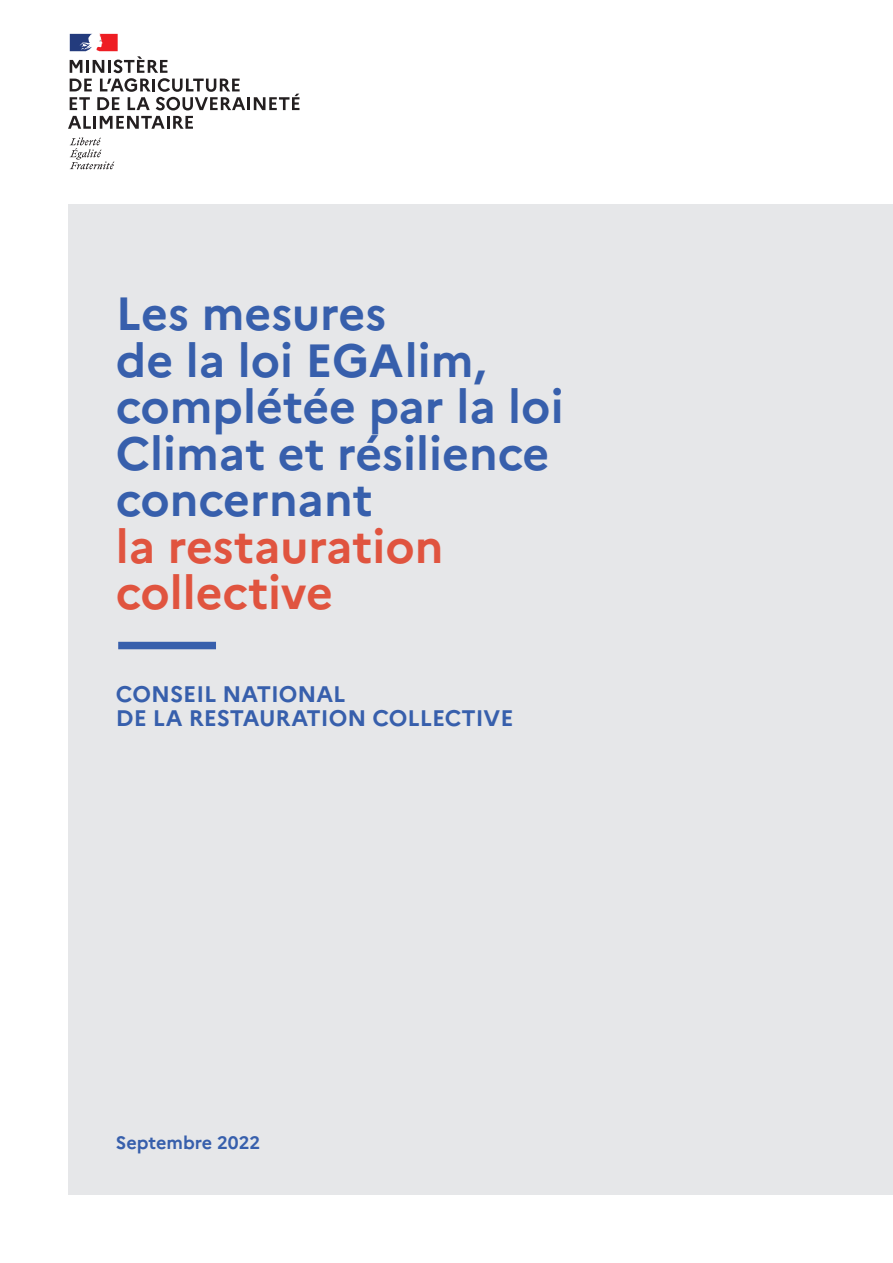
<style>
.page{position:relative;width:893px;height:1263px;background:#fff}
.page>*{position:absolute;margin:0;border:0;box-sizing:border-box;transform-origin:0 0}
.Texte{font:700 46.5px/46.5px "Marianne";color:#375fac}
.Texte-2{font:700 46.5px "Marianne";color:#e0543f}
.Texte-3{font:700 22.5px/24px "Marianne";color:#375fac}
.t1{font:700 18px "Marianne";color:#375fac}
</style>
<div class="page">
<div style="left:68px;top:204px;width:825px;height:991px;background:#e6e7e9"></div>
<div style="left:118px;top:642px;width:98px;height:7px;background:#375fac"></div>
<svg style="left:70px;top:137px;width:44px;height:32px"></svg>
<svg style="left:70px;top:34px;width:229px;height:76px"></svg>
<svg style="left:68px;top:116px;width:125px;height:13px"></svg>
<p class="Texte" style="left:116px;top:291px;width:449px">Les mesures<br>de la loi EGAlim, complétée par la loi<br>Climat et résilience</p>
<p class="Texte" style="left:116px;top:477px;width:258px">concernant</p>
<p class="Texte-2" style="left:116px;top:518px;width:329px">la restauration</p>
<p class="Texte-2" style="left:116px;top:564px;width:219px">collective</p>
<p class="Texte-3" style="left:116px;top:682px;width:399px">CONSEIL NATIONAL<br>DE LA RESTAURATION COLLECTIVE</p>
<p class="t1" style="left:116px;top:1132px;width:146px">Septembre 2022</p>
</div>
